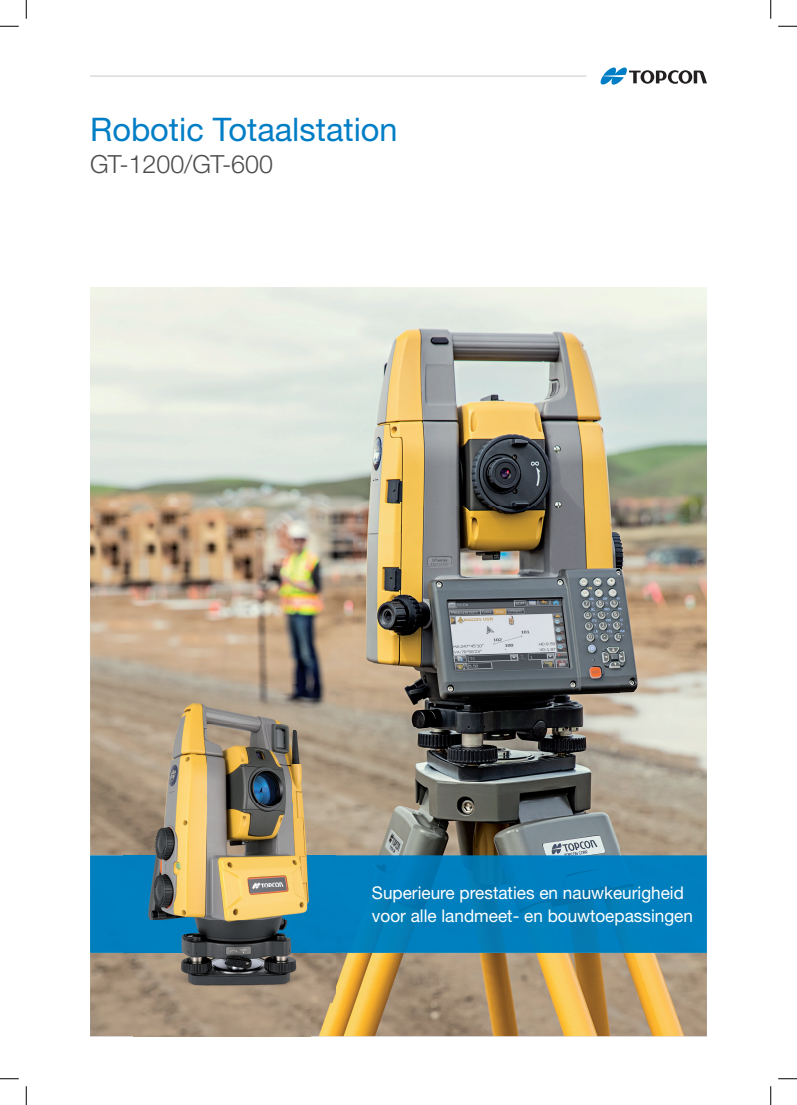
<style>
.page{position:relative;width:797px;height:1105px;background:#fff}
.page>*{position:absolute;margin:0;border:0;box-sizing:border-box;transform-origin:0 0}
.t1{font:32.5px "Helvetica Neue LTW1 G";color:#007ec5}
.t2{font:300 25px "Helvetica Neue LTW1 G";color:#4b4c4d}
.t3{font:17.5px/22.5px "Helvetica Neue LTW1 G";color:#fff}
</style>
<div class="page">
<hr style="left:90px;top:75px;width:496px;height:2px;background:#d1d2d4">
<svg style="left:600px;top:67px;width:107px;height:18px"></svg>
<img style="left:90px;top:287px;width:528px;height:441px">
<img style="left:618px;top:287px;width:89px;height:568px">
<img style="left:90px;top:728px;width:43px;height:308px">
<img style="left:335px;top:728px;width:284px;height:127px">
<img style="left:310px;top:953px;width:397px;height:83px">
<img style="left:133px;top:1002px;width:177px;height:34px">
<img style="left:90px;top:855px;width:617px;height:98px">
<img style="left:123px;top:685px;width:212px;height:317px">
<svg style="left:0;top:25px;width:19px;height:2px"></svg>
<svg style="left:778px;top:25px;width:19px;height:2px"></svg>
<svg style="left:0;top:1078px;width:19px;height:1px"></svg>
<svg style="left:778px;top:1078px;width:19px;height:1px"></svg>
<svg style="left:25px;top:0;width:2px;height:19px"></svg>
<svg style="left:25px;top:1086px;width:2px;height:19px"></svg>
<svg style="left:770px;top:0;width:1px;height:19px"></svg>
<svg style="left:770px;top:1086px;width:1px;height:19px"></svg>
<h1 class="t1" style="left:90px;top:109px;width:309px">Robotic Totaalstation</h1>
<h2 class="t2" style="left:90px;top:149px;width:184px">GT-1200/GT-600</h2>
<p class="t3" style="left:372px;top:881px;width:322px">Superieure prestaties en nauwkeurigheid voor alle landmeet- en bouwtoepassingen</p>
</div>
